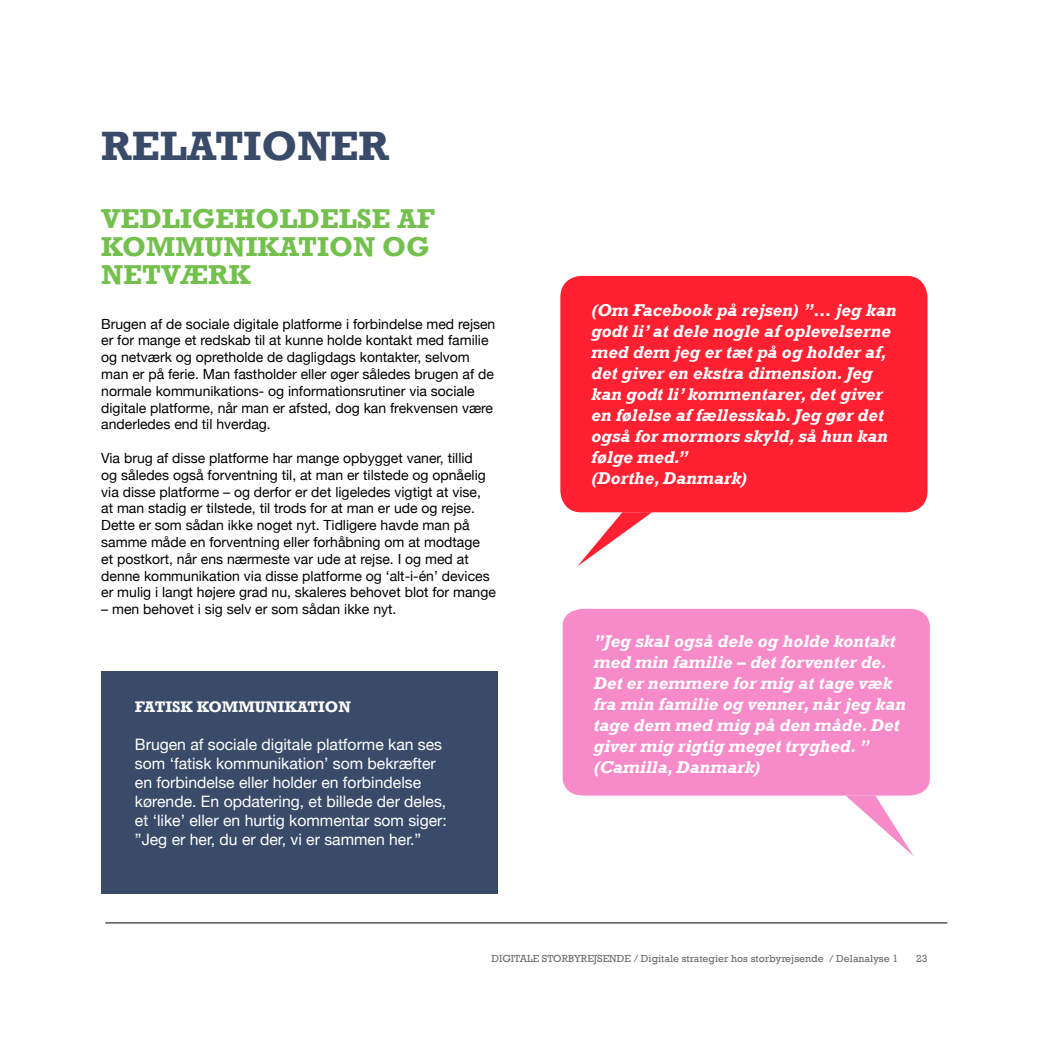
<style>
.page{position:relative;width:1042px;height:1042px;background:#fff}
.page>*{position:absolute;margin:0;border:0;box-sizing:border-box;transform-origin:0 0}
.t1{font:700 42px "Rockwell";color:#3a4b6a}
.t2{font:700 28px/28px "Rockwell";color:#74c04e}
.t3{font:italic 700 17.5px/21px "Rockwell";color:#fff}
.t4{font:15.75px/18.9px "Helvetica Neue";color:#fff}
.t5{font:700 15.75px "Rockwell";color:#fff}
.t6{font:14px/16.8px "Helvetica Neue";color:#000}
.t7{font:10.5px "Rockwell";color:#6d6e71}
</style>
<div class="page">
<hr style="left:105px;top:922px;width:842px;height:1px;background:#000">
<div style="left:101px;top:671px;width:397px;height:222px;background:#3a4b6a"></div>
<div style="left:560px;top:276px;width:367px;height:236px;background:#ff2031;border-radius:21px"></div>
<svg style="left:577px;top:512px;width:75px;height:54px"></svg>
<div style="left:563px;top:609px;width:367px;height:186px;background:#f78ac9"></div>
<svg style="left:845px;top:795px;width:68px;height:61px"></svg>
<h1 class="t1" style="left:101px;top:121px;width:289px">RELATIONER</h1>
<h2 class="t2" style="left:101px;top:204px;width:335px">VEDLIGEHOLDELSE AF<br>KOMMUNIKATION OG<br>NETVÆRK</h2>
<p class="t6" style="left:101px;top:316px;width:396px">Brugen af de sociale digitale platforme i forbindelse med rejsen er for mange et redskab til at kunne holde kontakt med familie og netværk og opretholde de dagligdags kontakter, selvom man er på ferie. Man fastholder eller øger således brugen af de normale kommunikations- og informationsrutiner via sociale digitale platforme, når man er afsted, dog kan frekvensen være anderledes end til hverdag.</p>
<p class="t6" style="left:101px;top:450px;width:396px">Via brug af disse platforme har mange opbygget vaner, tillid<br>og således også forventning til, at man er tilstede og opnåelig via disse platforme – og derfor er det ligeledes vigtigt at vise, at man stadig er tilstede, til trods for at man er ude og rejse.<br>Dette er som sådan ikke noget nyt. Tidligere havde man på samme måde en forventning eller forhåbning om at modtage<br>et postkort, når ens nærmeste var ude at rejse. I og med at denne kommunikation via disse platforme og ‘alt-i-én’ devices er mulig i langt højere grad nu, skaleres behovet blot for mange</p>
<p class="t6" style="left:101px;top:602px;width:297px">– men behovet i sig selv er som sådan ikke nyt.</p>
<p class="t5" style="left:135px;top:697px;width:217px">FATISK KOMMUNIKATION</p>
<p class="t4" style="left:135px;top:736px;width:313px">Brugen af sociale digitale platforme kan ses som ‘fatisk kommunikation’ som bekræfter en forbindelse eller holder en forbindelse kørende. En opdatering, et billede der deles, et ‘like’ eller en hurtig kommentar som siger: ”Jeg er her, du er der, vi er sammen her.”</p>
<p class="t3" style="left:591px;top:300px;width:307px">(Om Facebook på rejsen) ”… jeg kan godt li’ at dele nogle af oplevelserne med dem jeg er tæt på og holder af, det giver en ekstra dimension. Jeg kan godt li’ kommentarer, det giver en følelse af fællesskab. Jeg gør det også for mormors skyld, så hun kan følge med.”<br>(Dorthe, Danmark)</p>
<p class="t3" style="left:593px;top:631px;width:314px">”Jeg skal også dele og holde kontakt med min familie – det forventer de.<br>Det er nemmere for mig at tage væk fra min familie og venner, når jeg kan tage dem med mig på den måde. Det giver mig rigtig meget tryghed. ” (Camilla, Danmark)</p>
<p class="t7" style="left:491px;top:952px;width:408px">DIGITALE STORBYREJSENDE / Digitale strategier hos storbyrejsende / Delanalyse 1</p>
<p class="t7" style="left:916px;top:952px;width:13px">23</p>
</div>
